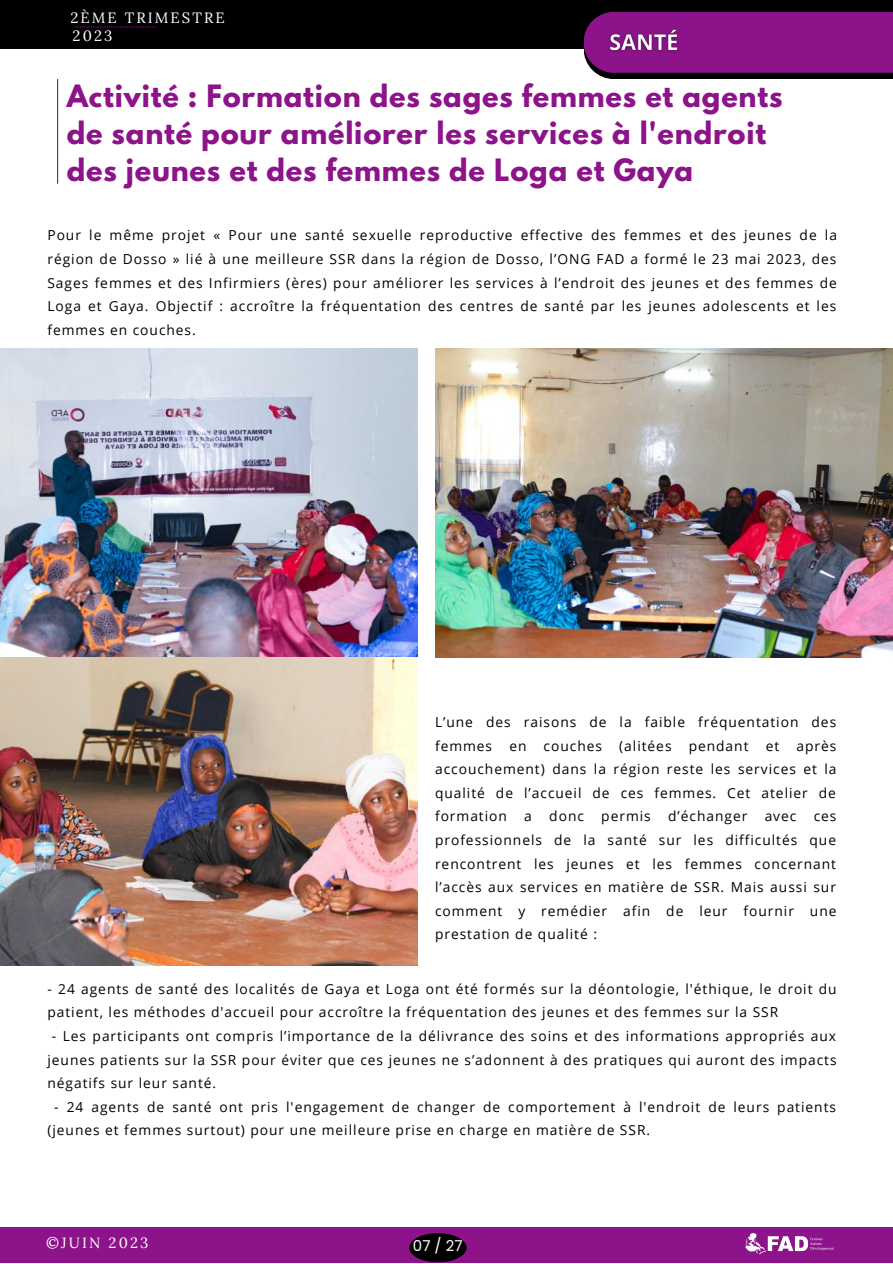
<style>
.page{position:relative;width:893px;height:1264px;background:#fff}
.page>*{position:absolute;margin:0;border:0;box-sizing:border-box;transform-origin:0 0}
.t1{font:700 27.3px/37px "League Spartan";letter-spacing:.03em;color:#8c138a}
.t2{font:15px "Poppins";color:#fff}
.t3{font:14.85px "Lora";letter-spacing:.14em;color:#fff}
.t4{font:13.8px/23.5px "Open Sans";letter-spacing:.07em;color:#000;text-align:justify}
</style>
<div class="page">
<div style="left:0;top:0;width:892px;height:49px;background:#000"></div>
<svg style="left:75px;top:26px;width:80px;height:2px"></svg>
<img style="left:0;top:348px;width:417px;height:617px">
<img style="left:435px;top:348px;width:457px;height:309px">
<svg style="left:584px;top:12px;width:308px;height:67px;background:#7c137a"></svg>
<img style="left:603px;top:22px;width:81px;height:42px">
<hr style="left:57px;top:79px;width:1px;height:105px;background:#8c138a">
<div style="left:0;top:1227px;width:892px;height:35px;background:#8c138a"></div>
<img style="left:745px;top:1233px;width:89px;height:21px">
<svg style="left:409px;top:1233px;width:57px;height:29px"></svg>
<p class="t3" style="left:70px;top:8px;width:156px">2ÈME TRIMESTRE</p>
<p class="t3" style="left:73px;top:26px;width:41px">2023</p>
<p class="t1" style="left:67px;top:81px;width:717px">Activité : Formation des sages femmes et agents de santé pour améliorer les services à l'endroit des jeunes et des femmes de Loga et Gaya</p>
<p class="t4" style="left:47px;top:223px;width:791px">Pour le même projet « Pour une santé sexuelle reproductive effective des femmes et des jeunes de la région de Dosso » lié à une meilleure SSR dans la région de Dosso, l’ONG FAD a formé le 23 mai 2023, des Sages femmes et des Infirmiers (ères) pour améliorer les services à l’endroit des jeunes et des femmes de Loga et Gaya. Objectif : accroître la fréquentation des centres de santé par les jeunes adolescents et les femmes en couches.</p>
<p class="t4" style="left:435px;top:709px;width:403px">L’une des raisons de la faible fréquentation des femmes en couches (alitées pendant et après accouchement) dans la région reste les services et la qualité de l’accueil de ces femmes. Cet atelier de formation</p>
<p class="t4" style="left:524px;top:804px;width:9px">a</p>
<p class="t4" style="left:549px;top:804px;width:36px">donc</p>
<p class="t4" style="left:601px;top:804px;width:51px">permis</p>
<p class="t4" style="left:668px;top:804px;width:81px">d’échanger</p>
<p class="t4" style="left:764px;top:804px;width:33px">avec</p>
<p class="t4" style="left:435px;top:804px;width:403px;text-indent:378px">ces professionnels de la santé sur les difficultés que rencontrent les jeunes et les femmes concernant l’accès aux services en matière de SSR. Mais aussi sur comment y remédier afin de leur fournir une prestation de qualité :</p>
<p class="t4" style="left:47px;top:976px;width:790px">- 24 agents de santé des localités de Gaya et Loga ont été formés sur la déontologie, l'éthique, le droit du patient, les méthodes d'accueil pour accroître la fréquentation des jeunes et des femmes sur la SSR</p>
<p class="t4" style="left:47px;top:1023px;width:790px;text-indent:5px">- Les participants ont compris l’importance de la délivrance des soins et des informations appropriés aux jeunes patients sur la SSR pour éviter que ces jeunes ne s’adonnent à des pratiques qui auront des impacts négatifs sur leur santé.</p>
<p class="t4" style="left:47px;top:1094px;width:790px;text-indent:7px">- 24 agents de santé ont pris l'engagement de changer de comportement à l'endroit de leurs patients (jeunes et femmes surtout) pour une meilleure prise en charge en matière de SSR.</p>
<p class="t3" style="left:46px;top:1232px;width:104px">©JUIN 2023</p>
<p class="t2" style="left:413px;top:1235px;width:51px">07 / 27</p>
</div>
